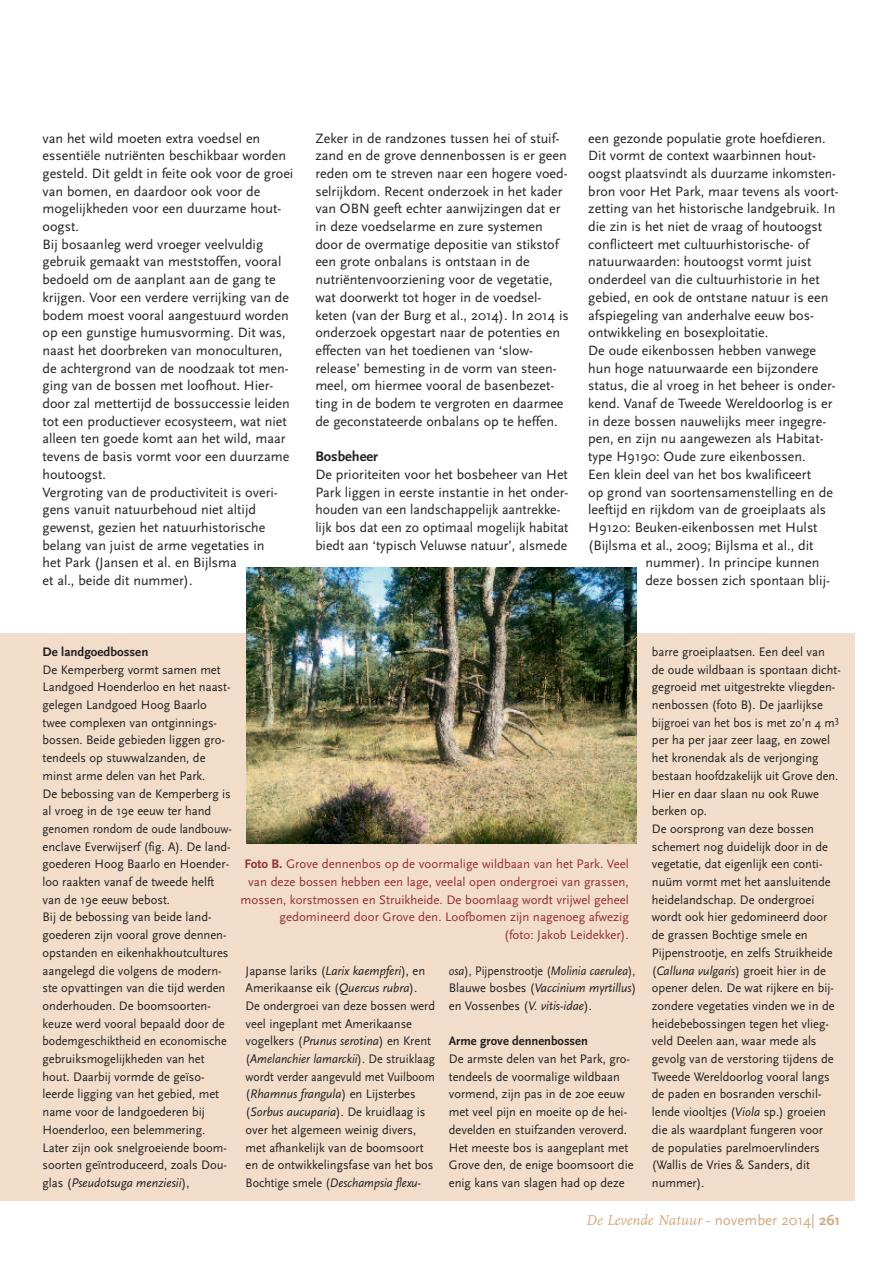
<style>
.page{position:relative;width:893px;height:1263px;background:#fff}
.page>*{position:absolute;margin:0;border:0;box-sizing:border-box;transform-origin:0 0}
.t1{font:italic 15px "FF Scala";color:#d7a77e}
.t2{font:700 14.4px "Scala Sans";color:#231f20}
.t3{font:14.1px/17.7px "Scala Sans";color:#231f20}
.t4{font:12.9px/17.7px "Scala Sans";color:#231f20}
.t5{font:12.9px/17.7px "Scala Sans";color:#962e33;text-align:right}
.t6{font:italic 12.9px/17.7px "Scala Sans";color:#231f20;text-align:justify;scale:.93 1}
.t7{font:700 12.9px "Scala Sans";color:#231f20}
.s1{font-style:italic}
.s2{font-weight:700}
.s3{font-style:normal}
.s4{font-family:"Scala Sans";font-style:normal}
.s5{font-family:"Scala Sans";font-weight:700;font-style:normal}
</style>
<div class="page">
<div style="left:0;top:633px;width:855px;height:568px;background:#f1ddc9"></div>
<img style="left:247px;top:567px;width:389px;height:277px">
<p class="t3" style="left:43px;top:129px;width:252px">van het wild moeten extra voedsel en essentiële nutriënten beschikbaar worden gesteld. Dit geldt in feite ook voor de groei van bomen, en daardoor ook voor de mogelijkheden voor een duurzame hout&shy;oogst.<br>Bij bosaanleg werd vroeger veelvuldig gebruik gemaakt van meststoffen, vooral bedoeld om de aanplant aan de gang te krijgen. Voor een verdere verrijking van de bodem moest vooral aangestuurd worden op een gunstige humusvorming. Dit was, naast het doorbreken van monoculturen, de achtergrond van de noodzaak tot men&shy;ging van de bossen met loofhout. Hier&shy;door zal mettertijd de bossuccessie leiden tot een productiever ecosysteem, wat niet alleen ten goede komt aan het wild, maar tevens de basis vormt voor een duurzame houtoogst.<br>Vergroting van de productiviteit is overi&shy;gens vanuit natuurbehoud niet altijd gewenst, gezien het natuurhistorische belang van juist de arme vegetaties in<br>het Park (Jansen et al. en Bijlsma<br>et al., beide dit nummer).</p>
<p class="t3" style="left:315px;top:129px;width:255px">Zeker in de randzones tussen hei of stuif&shy;zand en de grove dennenbossen is er geen reden om te streven naar een hogere voed&shy;selrijkdom. Recent onderzoek in het kader van OBN geeft echter aanwijzingen dat er in deze voedselarme en zure systemen door de overmatige depositie van stikstof een grote onbalans is ontstaan in de nutriëntenvoorziening voor de vegetatie, wat doorwerkt tot hoger in de voedsel&shy;keten (van der Burg et al., 2014). In 2014 is onderzoek opgestart naar de potenties en effecten van het toedienen van ‘slow&shy;release’ bemesting in de vorm van steen&shy;meel, om hiermee vooral de basenbezet&shy;ting in de bodem te vergroten en daarmee de geconstateerde onbalans op te heffen.</p>
<p class="t2" style="left:315px;top:448px;width:64px">Bosbeheer</p>
<p class="t3" style="left:315px;top:465px;width:255px">De prioriteiten voor het bosbeheer van Het Park liggen in eerste instantie in het onder&shy;houden van een landschappelijk aantrekke&shy;lijk bos dat een zo optimaal mogelijk habitat biedt aan ‘typisch Veluwse natuur’, alsmede</p>
<p class="t3" style="left:588px;top:129px;width:239px">een gezonde populatie grote hoefdieren.</p>
<p class="t3" style="left:588px;top:146px;width:229px">Dit vormt de context waarbinnen hout-</p>
<p class="t3" style="left:588px;top:164px;width:249px">oogst plaatsvindt als duurzame inkomsten-</p>
<p class="t3" style="left:588px;top:182px;width:252px">bron voor Het Park, maar tevens als voort-</p>
<p class="t3" style="left:588px;top:200px;width:249px">zetting van het historische landgebruik. In</p>
<p class="t3" style="left:588px;top:217px;width:235px">die zin is het niet de vraag of houtoogst</p>
<p class="t3" style="left:588px;top:235px;width:222px">conflicteert met cultuurhistorische- of</p>
<p class="t3" style="left:588px;top:253px;width:225px">natuurwaarden: houtoogst vormt juist</p>
<p class="t3" style="left:588px;top:270px;width:233px">onderdeel van die cultuurhistorie in het</p>
<p class="t3" style="left:588px;top:288px;width:242px">gebied, en ook de ontstane natuur is een</p>
<p class="t3" style="left:588px;top:306px;width:227px">afspiegeling van anderhalve eeuw bos-</p>
<p class="t3" style="left:588px;top:323px;width:182px">ontwikkeling en bosexploitatie.</p>
<p class="t3" style="left:588px;top:341px;width:229px">De oude eikenbossen hebben vanwege</p>
<p class="t3" style="left:588px;top:359px;width:232px">hun hoge natuurwaarde een bijzondere</p>
<p class="t3" style="left:588px;top:377px;width:249px">status, die al vroeg in het beheer is onder-</p>
<p class="t3" style="left:588px;top:394px;width:246px">kend. Vanaf de Tweede Wereldoorlog is er</p>
<p class="t3" style="left:588px;top:412px;width:239px">in deze bossen nauwelijks meer ingegre-</p>
<p class="t3" style="left:588px;top:430px;width:237px">pen, en zijn nu aangewezen als Habitat-</p>
<p class="t3" style="left:588px;top:447px;width:219px">type H9190: Oude zure eikenbossen.</p>
<p class="t3" style="left:588px;top:465px;width:224px">Een klein deel van het bos kwalificeert</p>
<p class="t3" style="left:588px;top:483px;width:246px">op grond van soortensamenstelling en de</p>
<p class="t3" style="left:588px;top:500px;width:240px">leeftijd en rijkdom van de groeiplaats als</p>
<p class="t3" style="left:588px;top:518px;width:231px">H9120: Beuken-eikenbossen met Hulst</p>
<p class="t3" style="left:588px;top:536px;width:227px">(Bijlsma et al., 2009; Bijlsma et al., dit</p>
<p class="t3" style="left:645px;top:554px;width:176px">nummer). In principe kunnen</p>
<p class="t3" style="left:645px;top:571px;width:186px">deze bossen zich spontaan blij-</p>
<p class="t7" style="left:43px;top:644px;width:107px">De landgoedbossen</p>
<p class="t4" style="left:43px;top:660px;width:191px">De Kemperberg vormt samen met<br>Landgoed Hoenderloo en het naast&shy;gelegen Landgoed Hoog Baarlo twee complexen van ontginnings&shy;bossen. Beide gebieden liggen gro&shy;tendeels op stuwwalzanden, de minst arme delen van het Park.<br>De bebossing van de Kemperberg is al vroeg in de 19e eeuw ter hand genomen rondom de oude landbouw&shy;enclave Everwijserf (fig. A). De land&shy;goederen Hoog Baarlo en Hoender&shy;loo raakten vanaf de tweede helft van de 19e eeuw bebost.<br>Bij de bebossing van beide land&shy;goederen zijn vooral grove dennen&shy;opstanden en eikenhakhoutcultures aangelegd die volgens de modern&shy;ste opvattingen van die tijd werden onderhouden. De boomsoorten&shy;keuze werd vooral bepaald door de bodemgeschiktheid en economische gebruiksmogelijkheden van het hout. Daarbij vormde de geïso&shy;leerde ligging van het gebied, met name voor de landgoederen bij<br>Hoenderloo, een belemmering.<br>Later zijn ook snelgroeiende boom&shy;soorten geïntroduceerd, zoals Dou&shy;glas (<span class="s1">Pseudotsuga menziesii</span>),</p>
<p class="t5" style="left:241px;top:855px;width:390px"><span class="s2">Foto B.</span> Grove dennenbos op de voormalige wildbaan van het Park. Veel van deze bossen hebben een lage, veelal open ondergroei van grassen, mossen, korstmossen en Struikheide. De boomlaag wordt vrijwel geheel gedomineerd door Grove den. Loofbomen zijn nagenoeg afwezig<br>(foto: Jakob Leidekker).</p>
<p class="t4" style="left:246px;top:961px;width:191px">Japanse lariks (<span class="s1">Larix kaempferi</span>), en Amerikaanse eik (<span class="s1">Quercus rubra</span>).<br>De ondergroei van deze bossen werd veel ingeplant met Amerikaanse vogelkers (<span class="s1">Prunus serotina</span>) en Krent (<span class="s1">Amelanchier lamarckii</span>). De struiklaag wordt verder aangevuld met Vuilboom (<span class="s1">Rhamnus frangula</span>) en Lijsterbes (<span class="s1">Sorbus aucuparia</span>). De kruidlaag is over het algemeen weinig divers, met afhankelijk van de boomsoort en de ontwikkelingsfase van het bos Bochtige smele (<span class="s1">Deschampsia flexu-</span></p>
<p class="t6" style="left:449px;top:961px;width:203px">osa<span class="s3">), Pijpenstrootje (</span>Molinia caerulea<span class="s3">), Blauwe bosbes (</span>Vaccinium myrtillus<span class="s3">) en Vossenbes (</span>V. vitis-idae<span class="s3">).</span></p>
<p class="t7" style="left:449px;top:1033px;width:141px">Arme grove dennenbossen</p>
<p class="t4" style="left:449px;top:1050px;width:186px">De armste delen van het Park, gro&shy;tendeels de voormalige wildbaan vormend, zijn pas in de 20e eeuw met veel pijn en moeite op de hei&shy;develden en stuifzanden veroverd.<br>Het meeste bos is aangeplant met<br>Grove den, de enige boomsoort die enig kans van slagen had op deze</p>
<p class="t4" style="left:652px;top:643px;width:190px">barre groeiplaatsen. Een deel van<br>de oude wildbaan is spontaan dicht&shy;gegroeid met uitgestrekte vliegden&shy;nenbossen (foto B). De jaarlijkse bijgroei van het bos is met zo’n 4 m<sup>3 </sup>per ha per jaar zeer laag, en zowel het kronendak als de verjonging bestaan hoofdzakelijk uit Grove den.<br>Hier en daar slaan nu ook Ruwe berken op.<br>De oorsprong van deze bossen schemert nog duidelijk door in de vegetatie, dat eigenlijk een conti&shy;nuüm vormt met het aansluitende heidelandschap. De ondergroei wordt ook hier gedomineerd door de grassen Bochtige smele en<br>Pijpenstrootje, en zelfs Struikheide (<span class="s1">Calluna vulgaris</span>) groeit hier in de opener delen. De wat rijkere en bij&shy;zondere vegetaties vinden we in de heidebebossingen tegen het vlieg&shy;veld Deelen aan, waar mede als gevolg van de verstoring tijdens de<br>Tweede Wereldoorlog vooral langs de paden en bosranden verschil&shy;lende viooltjes (<span class="s1">Viola</span> sp.) groeien die als waardplant fungeren voor<br>de populaties parelmoervlinders (Wallis de Vries &amp; Sanders, dit nummer).</p>
<p class="t1" style="left:586px;top:1211px;width:256px">De Levende Natuur <span class="s4">- november 2014|</span> <span class="s5">261</span></p>
</div>
